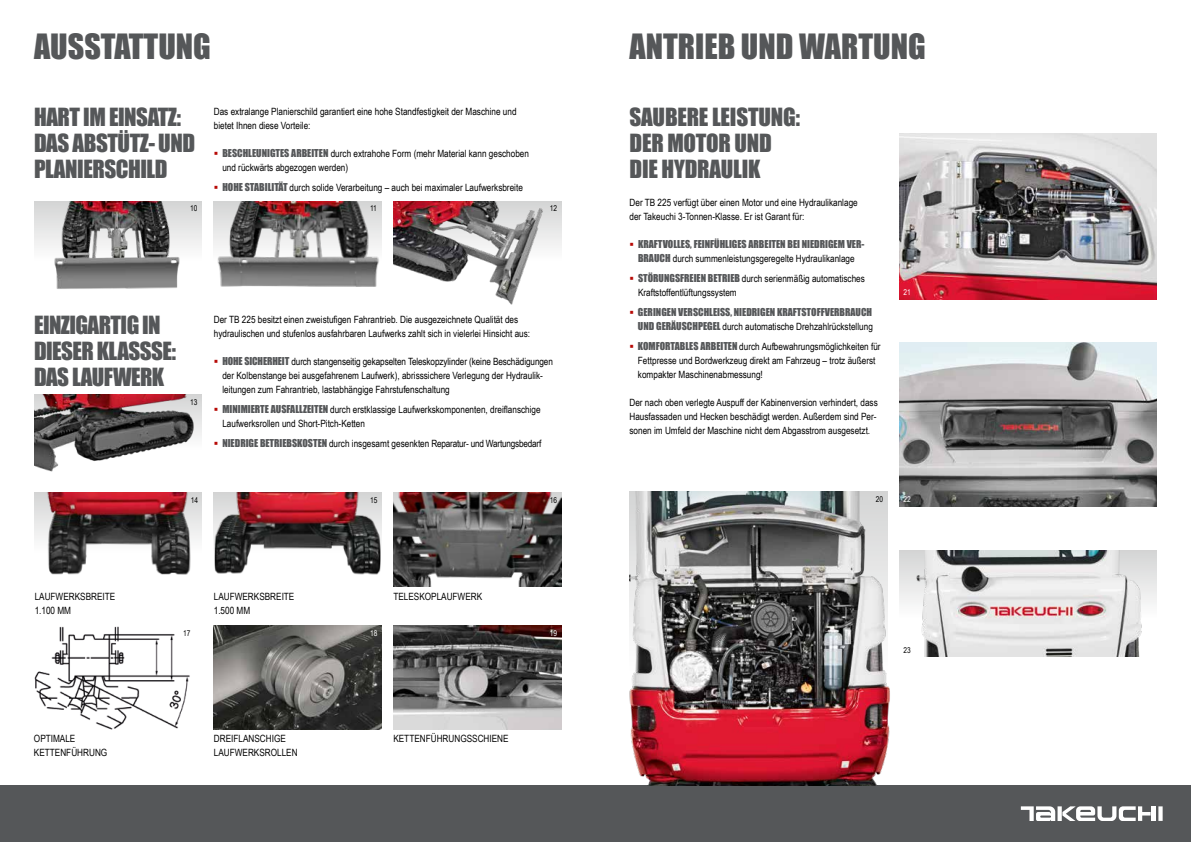
<style>
.page{position:relative;width:1191px;height:842px;background:#fff}
.page>*{position:absolute;margin:0;border:0;box-sizing:border-box;transform-origin:0 0}
.t1{font:32px "Impact";color:#555759}
.t2{font:23px/26px "Impact";letter-spacing:-.02em;color:#555759}
.t3{font:10px/14px "Arial Narrow";color:#000}
.t4{font:10px "Impact";color:#555759}
.t5{font:10px "Arial Narrow";letter-spacing:-.02em;color:#000}
.t6{font:8px "Arial Narrow";color:#000}
.t7{font:8px "Arial Narrow";color:#fff}
.s1{font-family:"Impact";color:#555759}
</style>
<div class="page">
<img style="left:214px;top:626px;width:168px;height:103px">
<img style="left:394px;top:626px;width:167px;height:103px">
<img style="left:34px;top:626px;width:156px;height:103px">
<img style="left:899px;top:134px;width:258px;height:165px">
<img style="left:899px;top:343px;width:258px;height:163px">
<div style="left:0;top:785px;width:1191px;height:57px;background:#555759"></div>
<svg style="left:1158px;top:806px;width:4px;height:15px"></svg>
<hr style="left:1151px;top:806px;width:4px;height:15px;background:#fff">
<svg style="left:1057px;top:806px;width:4px;height:15px"></svg>
<svg style="left:1062px;top:806px;width:88px;height:15px"></svg>
<svg style="left:1020px;top:806px;width:35px;height:15px"></svg>
<img style="left:34px;top:201px;width:168px;height:88px">
<img style="left:214px;top:201px;width:168px;height:86px">
<img style="left:394px;top:201px;width:167px;height:104px">
<img style="left:34px;top:395px;width:168px;height:77px">
<img style="left:34px;top:493px;width:168px;height:82px">
<img style="left:214px;top:493px;width:168px;height:82px">
<img style="left:394px;top:493px;width:167px;height:93px">
<img style="left:629px;top:492px;width:261px;height:293px">
<img style="left:899px;top:551px;width:258px;height:106px">
<h1 class="t1" style="left:34px;top:22px;width:178px">AUSSTATTUNG</h1>
<h1 class="t1" style="left:629px;top:22px;width:298px">ANTRIEB UND WARTUNG</h1>
<h2 class="t2" style="left:34px;top:103px;width:163px">HART IM EINSATZ:<br>DAS ABSTÜTZ- UND<br>PLANIERSCHILD</h2>
<p class="t6" style="left:190px;top:203px;width:9px">10</p>
<p class="t3" style="left:214px;top:104px;width:304px">Das extralange Planierschild garantiert eine hohe Standfestigkeit der Maschine und bietet Ihnen diese Vorteile:</p>
<p class="t3" style="left:222px;top:146px;width:308px"><span class="s1">BESCHLEUNIGTES ARBEITEN</span> durch extrahohe Form (mehr Material kann geschoben und rückwärts abgezogen werden)</p>
<p class="t3" style="left:222px;top:180px;width:302px"><span class="s1">HOHE STABILITÄT</span> durch solide Verarbeitung – auch bei maximaler Laufwerksbreite</p>
<p class="t6" style="left:370px;top:203px;width:8px">11</p>
<p class="t6" style="left:550px;top:203px;width:9px">12</p>
<h2 class="t2" style="left:34px;top:312px;width:143px">EINZIGARTIG IN<br>DIESER KLASSSE:<br>DAS LAUFWERK</h2>
<p class="t6" style="left:190px;top:396px;width:9px">13</p>
<p class="t3" style="left:214px;top:312px;width:318px">Der TB 225 besitzt einen zweistufigen Fahrantrieb. Die ausgezeichnete Qualität des hydraulischen und stufenlos ausfahrbaren Laufwerks zahlt sich in vielerlei Hinsicht aus:</p>
<p class="t3" style="left:222px;top:354px;width:332px"><span class="s1">HOHE SICHERHEIT</span> durch stangenseitig gekapselten Teleskopzylinder (keine Beschädigungen der Kolbenstange bei ausgefahrenem Laufwerk), abrisssichere Verlegung der Hydraulik&shy;leitungen zum Fahrantrieb, lastabhängige Fahrstufenschaltung</p>
<p class="t3" style="left:222px;top:402px;width:320px"><span class="s1">MINIMIERTE AUSFALLZEITEN</span> durch erstklassige Laufwerkskomponenten, dreiflanschige<br>Laufwerksrollen und Short-Pitch-Ketten</p>
<p class="t5" style="left:222px;top:436px;width:320px"><span class="s1">NIEDRIGE BETRIEBSKOSTEN</span> durch insgesamt gesenkten Reparatur- und Wartungsbedarf</p>
<p class="t6" style="left:191px;top:494px;width:9px">14</p>
<p class="t6" style="left:370px;top:494px;width:9px">15</p>
<p class="t6" style="left:550px;top:494px;width:9px">16</p>
<p class="t3" style="left:35px;top:589px;width:82px">LAUFWERKSBREITE<br>1.100 MM</p>
<p class="t3" style="left:393px;top:589px;width:90px">TELESKOPLAUFWERK</p>
<p class="t6" style="left:183px;top:627px;width:9px">17</p>
<p class="t3" style="left:214px;top:589px;width:82px">LAUFWERKSBREITE<br>1.500 MM</p>
<p class="t7" style="left:370px;top:627px;width:9px">18</p>
<p class="t7" style="left:550px;top:627px;width:9px">19</p>
<p class="t3" style="left:34px;top:731px;width:75px">OPTIMALE<br>KETTENFÜHRUNG</p>
<p class="t3" style="left:393px;top:731px;width:117px">KETTENFÜHRUNGSSCHIENE</p>
<p class="t3" style="left:214px;top:731px;width:85px">DREIFLANSCHIGE<br>LAUFWERKSROLLEN</p>
<h2 class="t2" style="left:629px;top:103px;width:172px">SAUBERE LEISTUNG:<br>DER MOTOR UND<br>DIE HYDRAULIK</h2>
<p class="t3" style="left:629px;top:195px;width:230px">Der TB 225 verfügt über einen Motor und eine Hydraulikanlage der Takeuchi 3-Tonnen-Klasse. Er ist Garant für:</p>
<p class="t4" style="left:638px;top:236px;width:228px">KRAFTVOLLES, FEINFÜHLIGES ARBEITEN BEI NIEDRIGEM VER-</p>
<p class="t3" style="left:638px;top:248px;width:228px;line-height:20px"><span class="s1">BRAUCH</span> durch summenleistungsgeregelte Hydraulikanlage<br><span class="s1">STÖRUNGSFREIEN BETRIEB</span> durch serienmäßig automatisches</p>
<p class="t3" style="left:638px;top:285px;width:100px">Kraftstoffentlüftungssystem</p>
<p class="t4" style="left:638px;top:304px;width:236px">GERINGEN VERSCHLEISS, NIEDRIGEN KRAFTSTOFFVERBRAUCH</p>
<p class="t3" style="left:638px;top:316px;width:244px;line-height:20px"><span class="s1">UND GERÄUSCHPEGEL</span> durch automatische Drehzahlrückstellung<br><span class="s1">KOMFORTABLES ARBEITEN</span> durch Aufbewahrungsmöglichkeiten für</p>
<p class="t3" style="left:638px;top:353px;width:239px">Fettpresse und Bordwerkzeug direkt am Fahrzeug – trotz äußerst kompakter Maschinenabmessung!</p>
<p class="t3" style="left:629px;top:395px;width:250px">Der nach oben verlegte Auspuff der Kabinenversion verhindert, dass<br>Hausfassaden und Hecken beschädigt werden. Außerdem sind Per&shy;sonen im Umfeld der Maschine nicht dem Abgasstrom ausgesetzt.</p>
<p class="t7" style="left:903px;top:286px;width:9px">21</p>
<p class="t6" style="left:875px;top:493px;width:9px">20</p>
<p class="t7" style="left:903px;top:493px;width:9px">22</p>
<p class="t6" style="left:903px;top:644px;width:9px">23</p>
</div>
